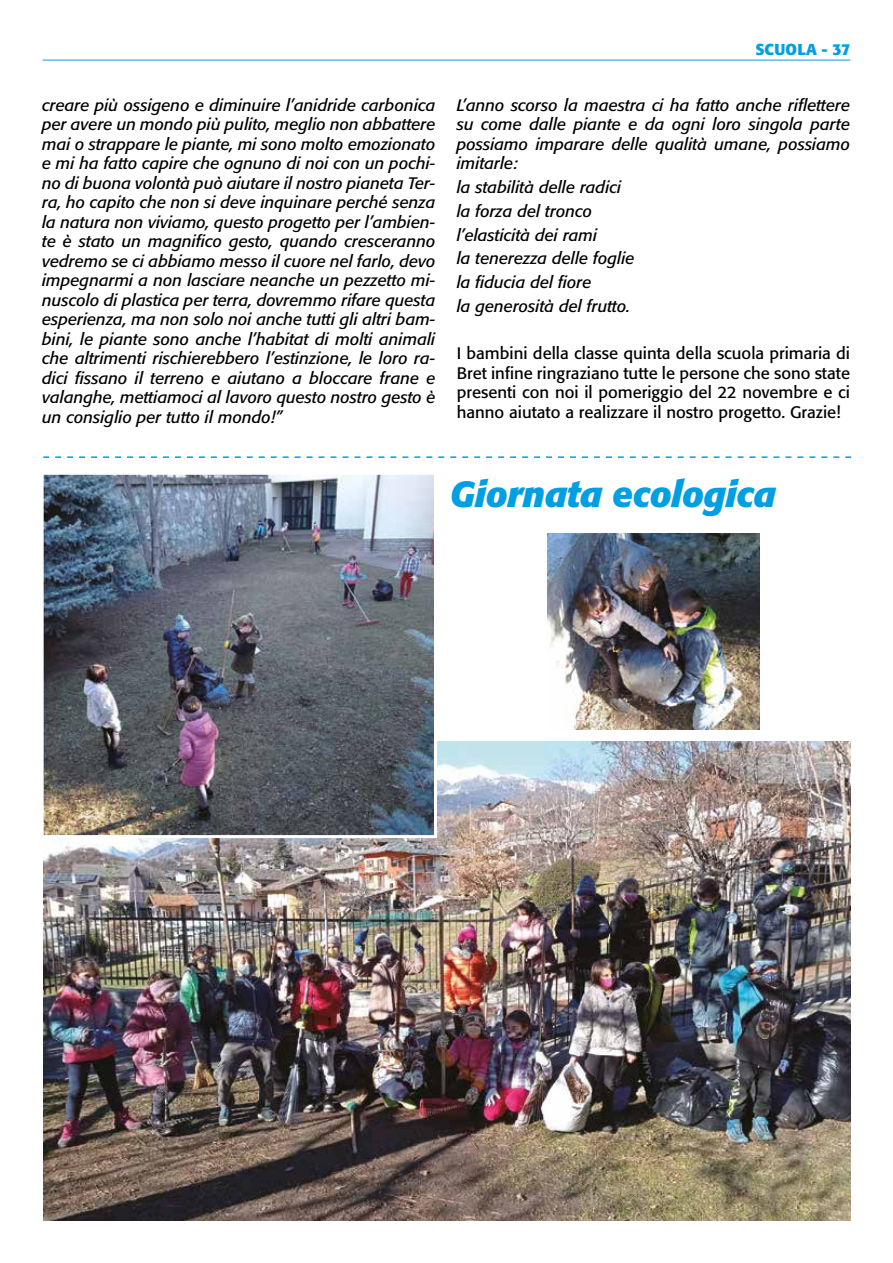
<style>
.page{position:relative;width:893px;height:1263px;background:#fff}
.page>*{position:absolute;margin:0;border:0;box-sizing:border-box;transform-origin:0 0}
.t1{font:italic 700 36px "Formata";letter-spacing:-.01em;color:#009fe3}
.t2{font:italic 16.5px/19.5px "Formata";color:#000;text-align:justify}
.t3{font:16.5px/19.5px "Formata";color:#000;text-align:justify}
.t4{font:700 15.75px "Formata";letter-spacing:.02em;color:#009fe3}
</style>
<div class="page">
<hr style="left:43px;top:60px;width:807px;height:1px;background:#009fe3">
<img style="left:547px;top:533px;width:212px;height:197px">
<img style="left:43px;top:741px;width:807px;height:479px">
<img style="left:45px;top:476px;width:388px;height:358px">
<div style="left:41px;top:472px;width:396px;height:366px;border:3px solid #fff"></div>
<svg style="left:43px;top:456px;width:808px;height:2px"></svg>
<p class="t4" style="left:755px;top:40px;width:97px">SCUOLA - 37</p>
<p class="t2" style="left:42px;top:95px;width:395px">creare più ossigeno e diminuire l’anidride carbonica per avere un mondo più pulito, meglio non abbattere mai o strappare le piante, mi sono molto emozionato e mi ha fatto capire che ognuno di noi con un pochi&shy;no di buona volontà può aiutare il nostro pianeta Ter&shy;ra, ho capito che non si deve inquinare perché senza la natura non viviamo, questo progetto per l’ambien&shy;te è stato un magnifico gesto, quando cresceranno vedremo se ci abbiamo messo il cuore nel farlo, devo impegnarmi a non lasciare neanche un pezzetto mi&shy;nuscolo di plastica per terra, dovremmo rifare questa esperienza, ma non solo noi anche tutti gli altri bam&shy;bini, le piante sono anche l’habitat di molti animali che altrimenti rischierebbero l’estinzione, le loro ra&shy;dici fissano il terreno e aiutano a bloccare frane e valanghe, mettiamoci al lavoro questo nostro gesto è un consiglio per tutto il mondo!”</p>
<p class="t2" style="left:457px;top:95px;width:395px">L’anno scorso la maestra ci ha fatto anche riflettere su come dalle piante e da ogni loro singola parte possiamo imparare delle qualità umane, possiamo imitarle:</p>
<p class="t2" style="left:457px;top:175px;width:179px;line-height:23.7px;text-align:left">la stabilità delle radici la forza del tronco l’elasticità dei rami<br>la tenerezza delle foglie la fiducia del fiore<br>la generosità del frutto.</p>
<p class="t3" style="left:457px;top:344px;width:395px">I bambini della classe quinta della scuola primaria di Bret infine ringraziano tutte le persone che sono state presenti con noi il pomeriggio del 22 novembre e ci hanno aiutato a realizzare il nostro progetto. Grazie!</p>
<h1 class="t1" style="left:450px;top:471px;width:328px">Giornata ecologica</h1>
</div>
